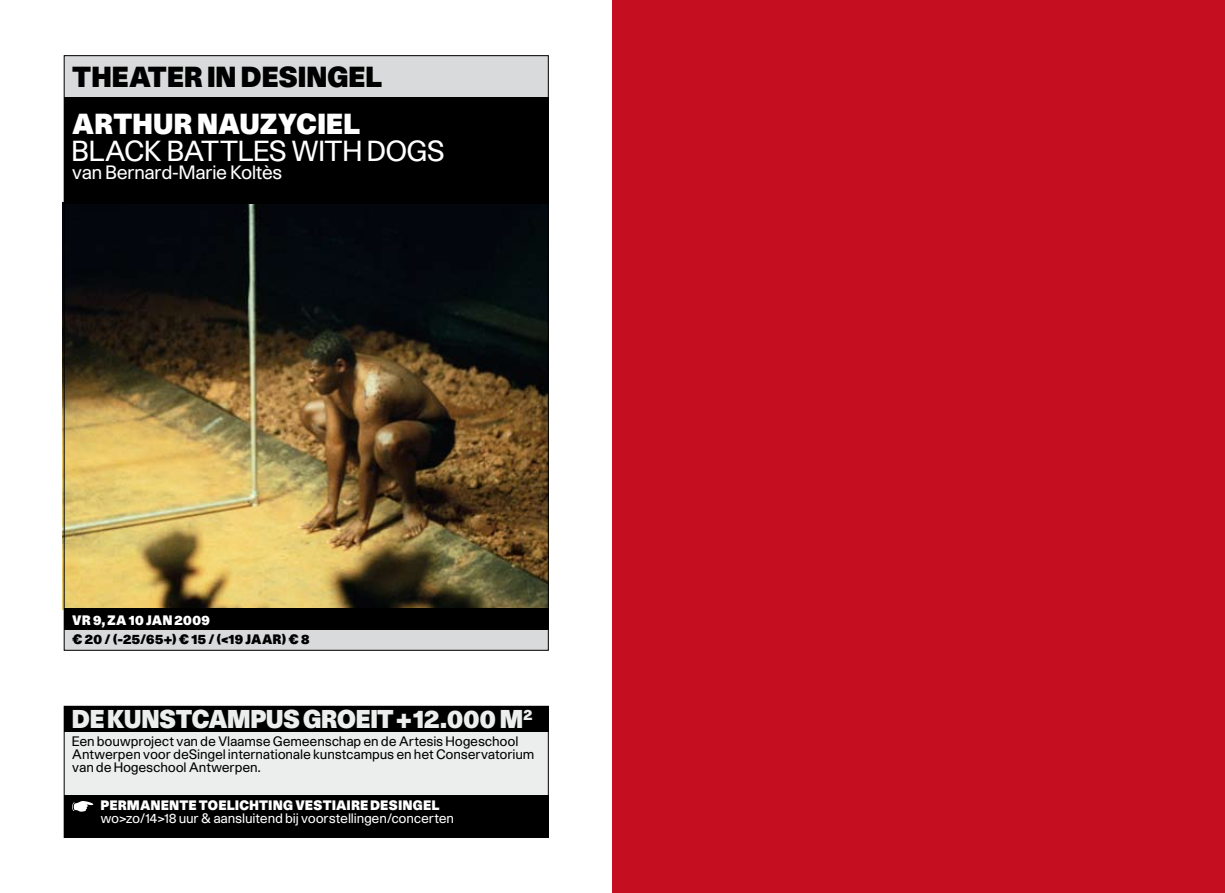
<style>
.page{position:relative;width:1225px;height:893px;background:#fff}
.page>*{position:absolute;margin:0;border:0;box-sizing:border-box;transform-origin:0 0}
.t1{font:27px "Sh Unica Haas";letter-spacing:.025em;color:#fff}
.t2{font:700 27px "Sh Unica Haas";letter-spacing:.02em;color:#000}
.t3{font:700 27px "Sh Unica Haas";letter-spacing:.015em;color:#fff}
.t4{font:700 24px "Sh Unica Haas";letter-spacing:.005em;color:#eceded}
.t5{font:18px "Sh Unica Haas";letter-spacing:.025em;color:#fff}
.t6{font:12.75px/12.8px "Sh Unica Haas";letter-spacing:.035em;color:#000}
.t7{font:700 12.75px "Sh Unica Haas";letter-spacing:.045em;color:#fff}
.t8{font:12.75px "Sh Unica Haas";letter-spacing:.035em;color:#fff}
.t9{font:700 12.75px "Sh Unica Haas";letter-spacing:.035em;color:#000}
</style>
<div class="page">
<div style="left:612px;top:0;width:613px;height:893px;background:#c50e1f"></div>
<img style="left:63px;top:203px;width:484px;height:406px">
<div style="left:64px;top:55px;width:485px;height:43px;background:#d9dadb"></div>
<div style="left:64px;top:98px;width:485px;height:106px;background:#000"></div>
<div style="left:64px;top:629px;width:485px;height:22px;background:#d9dadb"></div>
<div style="left:64px;top:608px;width:485px;height:21px;background:#000"></div>
<div style="left:64px;top:732px;width:485px;height:63px;background:#eceded"></div>
<div style="left:64px;top:706px;width:485px;height:25px;background:#000"></div>
<div style="left:64px;top:795px;width:485px;height:43px;background:#000"></div>
<svg style="left:72px;top:801px;width:21px;height:11px"></svg>
<h1 class="t2" style="left:72px;top:61px;width:311px">THEATER IN DESINGEL</h1>
<h1 class="t3" style="left:72px;top:108px;width:147px">ARTHU R NAU</h1>
<h1 class="t3" style="left:260px;top:108px;width:102px">ZYCIEL</h1>
<h1 class="t1" style="left:72px;top:135px;width:114px">Black batt</h1>
<h1 class="t1" style="left:238px;top:135px;width:204px">les with dogs</h1>
<h3 class="t5" style="left:72px;top:162px;width:211px">van Bernard-Marie Koltès</h3>
<p class="t7" style="left:72px;top:612px;width:139px">VR 9, ZA 10 JAN 2009</p>
<p class="t9" style="left:72px;top:632px;width:184px">€ 20 / (-25/65+) € 15 / (&lt;19 JAA</p>
<p class="t9" style="left:273px;top:632px;width:38px">R) € 8</p>
<h2 class="t4" style="left:72px;top:705px;width:139px">DE KUNSTCAMPU</h2>
<h2 class="t4" style="left:283px;top:705px;width:250px">S GROEIT + 12.000 M <sup>2</sup></h2>
<p class="t6" style="left:72px;top:735px;width:463px">Een bouwproject van de Vlaamse Gemeenschap en de Artesis Hogeschool<br>Antwerpen voor deSingel internationale kunstcampus en het Conservatorium van de Hogeschool Antwerpen.</p>
<p class="t7" style="left:101px;top:798px;width:340px">PERMANENTE TOELICHTING VESTIAIRE DESINGEL</p>
<p class="t8" style="left:101px;top:811px;width:354px">wo&gt;zo/14&gt;18 uur &amp; aansluitend bij voorstellingen/concerten</p>
</div>
